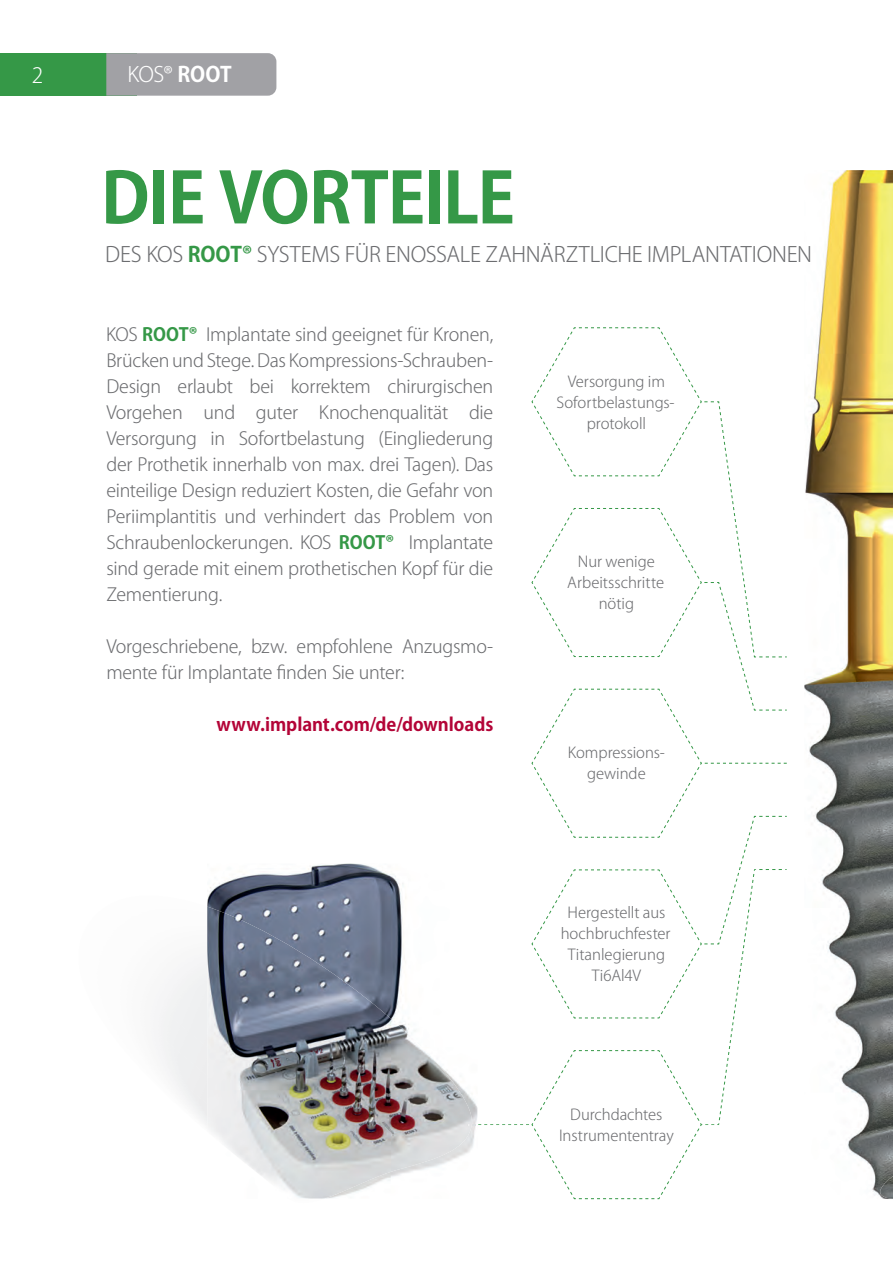
<style>
.page{position:relative;width:893px;height:1263px;background:#fff}
.page>*{position:absolute;margin:0;border:0;box-sizing:border-box;transform-origin:0 0}
.t1{font:69px "Koz Go Pro Bold 90 msp RKSJ H";letter-spacing:-.02em;color:#359847}
.t2{font:21px "Koz Go Pro Light 90 msp RKSJ H";letter-spacing:-.015em;color:#6c6d70}
.t3{font:21px "Koz Go Pro Light 90 msp RKSJ H";color:#fff}
.t4{font:18px/26px "Koz Go Pro Light 90 msp RKSJ H";letter-spacing:-.015em;color:#6c6d70;text-align:justify}
.t5{font:18px "Koz Go Pro Bold 90 msp RKSJ H";color:#b30437}
.t6{font:15px/21px "Koz Go Pro Light 90 msp RKSJ H";letter-spacing:-.005em;color:#6c6d70;text-align:center}
.s1{font-family:"Koz Go Pro Bold 90 msp RKSJ H"}
.s2{font-family:"Koz Go Pro Bold 90 msp RKSJ H";color:#359847}
</style>
<div class="page">
<div style="left:0;top:53px;width:136px;height:43px;background:#359847"></div>
<div style="left:106px;top:53px;width:170px;height:43px;background:#a1a1a5"></div>
<img style="left:804px;top:170px;width:89px;height:1025px">
<img style="left:804px;top:243px;width:6px;height:19px">
<img style="left:879px;top:1176px;width:14px;height:23px">
<div style="left:120px;top:968px;width:87px;height:30px;background:#f6f6f7"></div>
<img style="left:207px;top:864px;width:199px;height:43px">
<img style="left:207px;top:907px;width:261px;height:292px">
<svg style="left:468px;top:327px;width:319px;height:872px"></svg>
<p class="t3" style="left:32px;top:67px;width:13px">2</p>
<p class="t3" style="left:128px;top:67px;width:106px">KOS® <span class="s1">ROOT</span></p>
<h1 class="t1" style="left:101px;top:172px;width:415px">DIE VORTEILE</h1>
<p class="t2" style="left:105px;top:246px;width:708px">DES KOS <span class="s2">ROOT®</span> SYSTEMS FÜR ENOSSALE ZAHNÄRZTLICHE IMPLANTATIONEN</p>
<p class="t4" style="left:106px;top:324px;width:388px">KOS <span class="s2">ROOT®</span> Implantate sind geeignet für Kronen, Brücken und Stege. Das Kompressions-Schrauben-Design erlaubt bei korrektem chirurgischen Vorgehen und guter Knochenqualität die Versorgung in Sofortbelastung (Eingliederung der Prothetik innerhalb von max. drei Tagen). Das einteilige Design reduziert Kosten, die Gefahr von Periimplantitis und verhindert das Problem von Schraubenlockerungen. KOS <span class="s2">ROOT®</span> Implantate sind gerade mit einem prothetischen Kopf für die Zementierung.</p>
<p class="t4" style="left:106px;top:635px;width:388px">Vorgeschriebene, bzw. empfohlene Anzugsmo&shy;mente für Implantate finden Sie unter:</p>
<p class="t5" style="left:217px;top:717px;width:278px">www.implant.com/de/downloads</p>
<p class="t6" style="left:557px;top:372px;width:120px">Versorgung im<br>Sofortbelastungs&shy;protokoll</p>
<p class="t6" style="left:567px;top:553px;width:98px">Nur wenige<br>Arbeitsschritte nötig</p>
<p class="t6" style="left:568px;top:744px;width:99px">Kompressions&shy;gewinde</p>
<p class="t6" style="left:561px;top:904px;width:111px">Hergestellt aus hochbruchfester<br>Titanlegierung<br>Ti6Al4V</p>
<p class="t6" style="left:559px;top:1106px;width:116px">Durchdachtes<br>Instrumententray</p>
</div>
